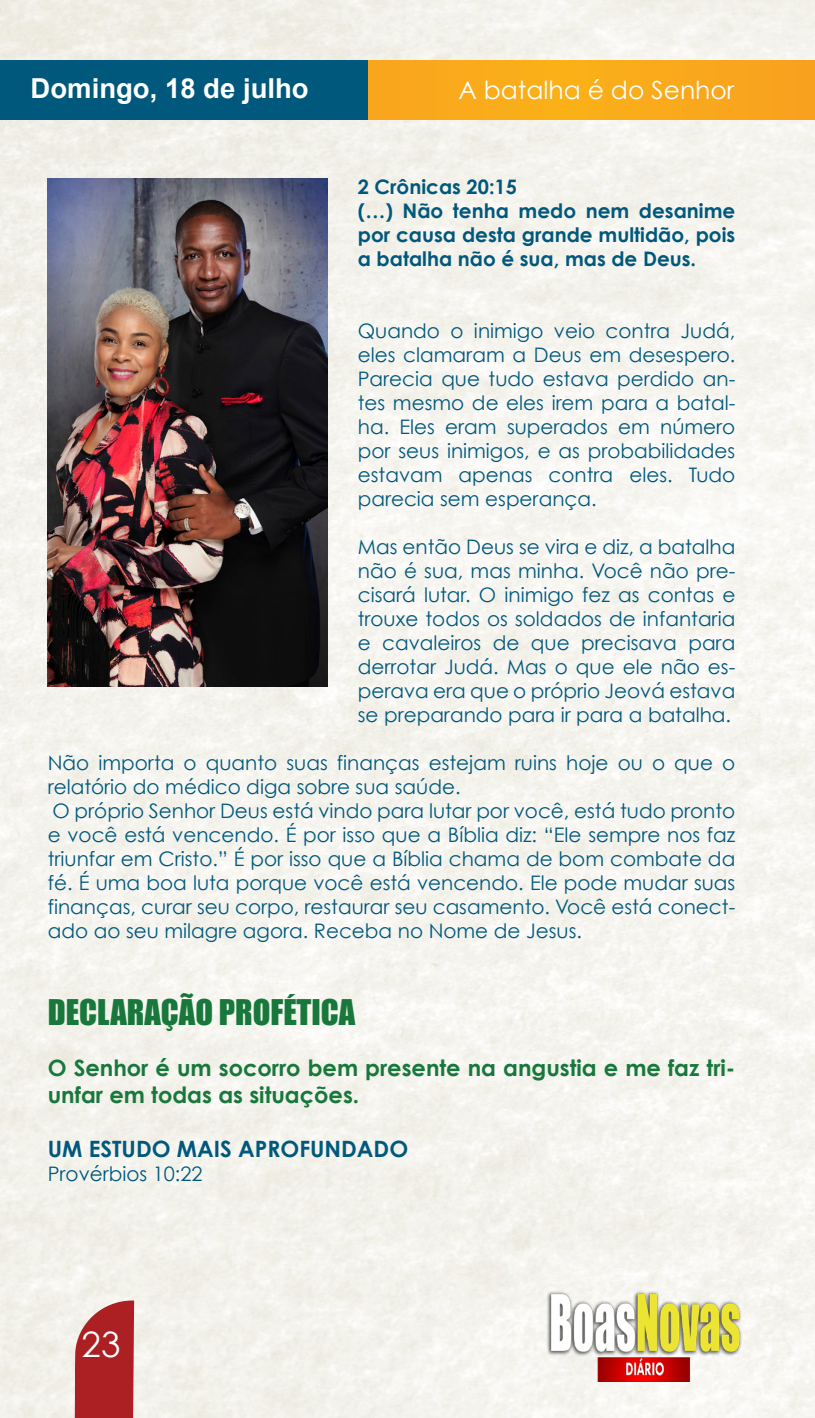
<style>
.page{position:relative;width:815px;height:1418px;background:#fff}
.page>*{position:absolute;margin:0;border:0;box-sizing:border-box;transform-origin:0 0}
.t1{font:35px "Century Gothic";color:#fff}
.t2{font:32.5px "Impact";color:#18783c}
.t3{font:700 27.5px "Arial";color:#fff}
.t4{font:25px "Century Gothic";color:#fff}
.t5{font:700 22.5px/27px "Century Gothic";color:#18783c}
.t6{font:700 22.5px "Century Gothic";color:#00587c}
.t7{font:20px/24px "Century Gothic";color:#00587c;text-align:justify}
.t8{font:700 20px/24px "Century Gothic";color:#00587c;text-align:justify}
</style>
<div class="page">
<img style="left:0;top:0;width:815px;height:1417px">
<div style="left:139px;top:60px;width:676px;height:60px;background:#faa91c"></div>
<div style="left:0;top:60px;width:368px;height:60px;background:#00587c"></div>
<svg style="left:73px;top:1300px;width:61px;height:117px;background:#b53c3e"></svg>
<img style="left:544px;top:1285px;width:200px;height:96px">
<img style="left:48px;top:179px;width:280px;height:507px">
<p class="t3" style="left:31px;top:70px;width:280px">Domingo, 18 de julho</p>
<p class="t4" style="left:458px;top:75px;width:278px">A batalha é do Senhor</p>
<p class="t8" style="left:358px;top:174px;width:161px">2 Crônicas 20:15</p>
<p class="t8" style="left:358px;top:198px;width:379px">(…) Não tenha medo nem desanime por causa desta grande multidão, pois a batalha não é sua, mas de Deus.</p>
<p class="t7" style="left:358px;top:318px;width:379px">Quando o inimigo veio contra Judá, eles clamaram a Deus em desespero.<br>Parecia que tudo estava perdido an&shy;tes mesmo de eles irem para a batal&shy;ha. Eles eram superados em número por seus inimigos, e as probabilidades estavam apenas contra eles. Tudo parecia sem esperança.</p>
<p class="t7" style="left:358px;top:534px;width:379px">Mas então Deus se vira e diz, a batalha não é sua, mas minha. Você não pre&shy;cisará lutar. O inimigo fez as contas e trouxe todos os soldados de infantaria e cavaleiros de que precisava para derrotar Judá. Mas o que ele não es&shy;perava era que o próprio Jeová estava se preparando para ir para a batalha.</p>
<p class="t7" style="left:48px;top:750px;width:689px">Não importa o quanto suas finanças estejam ruins hoje ou o que o relatório do médico diga sobre sua saúde.</p>
<p class="t7" style="left:48px;top:798px;width:689px">O próprio Senhor Deus está vindo para lutar por você, está tudo pronto e você está vencendo. É por isso que a Bíblia diz: “Ele sempre nos faz triunfar em Cristo.” É por isso que a Bíblia chama de bom combate da fé. É uma boa luta porque você está vencendo. Ele pode mudar suas finanças, curar seu corpo, restaurar seu casamento. Você está conect&shy;ado ao seu milagre agora. Receba no Nome de Jesus.</p>
<p class="t2" style="left:48px;top:987px;width:309px">DECLARAÇÃO PROFÉTICA</p>
<p class="t5" style="left:48px;top:1054px;width:689px">O Senhor é um socorro bem presente na angustia e me faz tri&shy;unfar em todas as situações.</p>
<p class="t6" style="left:48px;top:1135px;width:362px">UM ESTUDO MAIS APROFUNDADO</p>
<p class="t7" style="left:48px;top:1161px;width:156px">Provérbios 10:22</p>
<h1 class="t1" style="left:82px;top:1322px;width:40px">23</h1>
</div>
